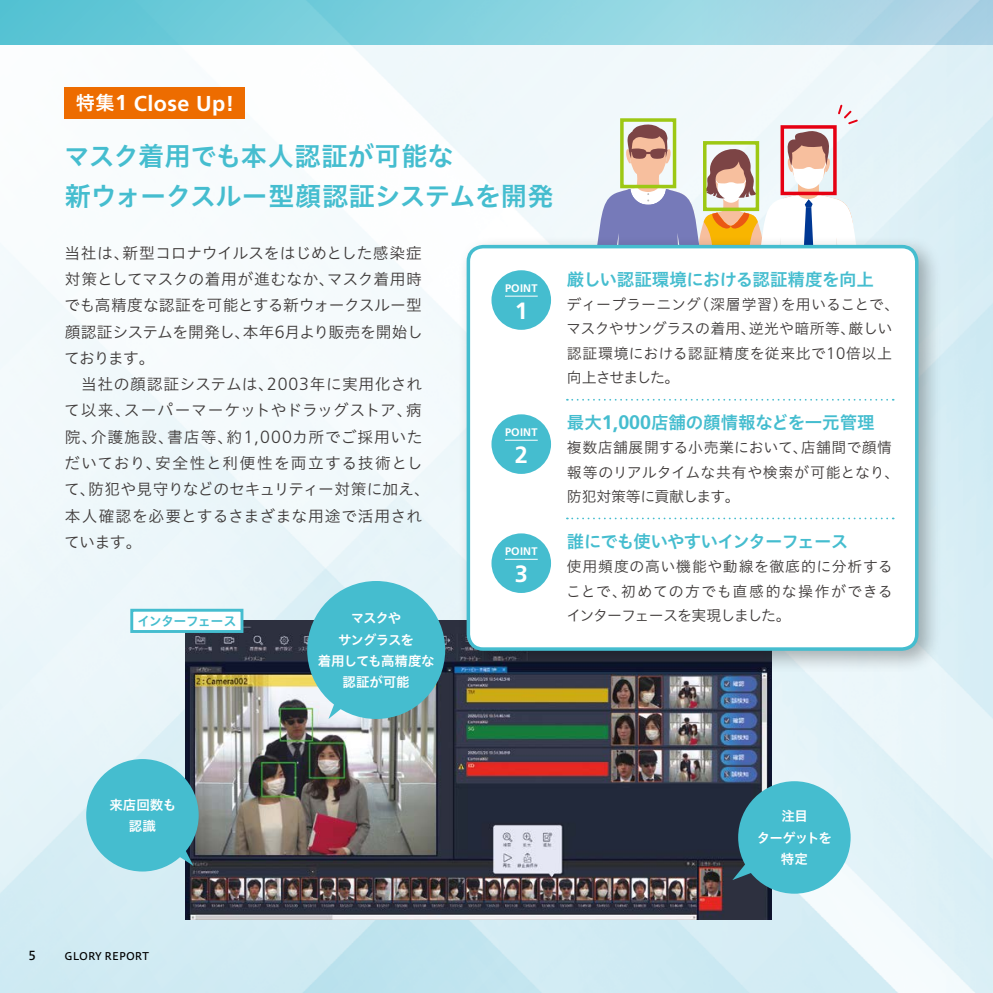
<style>
.page{position:relative;width:993px;height:993px;background:#fff}
.page>*{position:absolute;margin:0;border:0;box-sizing:border-box;transform-origin:0 0}
.t1{font:26.25px/40.2px "Hiragino UD Sans Std N W6";letter-spacing:-.02em;color:#45bdcf}
.t2{font:700 23.45px "Frutiger";color:#fff}
.t3{font:700 21.53px "Frutiger";letter-spacing:.02em;color:#fff}
.t4{font:17.5px "Hiragino UD Sans Std N W6";color:#45bdcf}
.t5{font:17.5px "Hiragino UD Sans Std N W6";letter-spacing:-.03em;color:#45bdcf}
.t6{font:17.5px "Hiragino UD Sans Std N W6";letter-spacing:-.055em;color:#45bdcf}
.t7{font:15.75px/26.2px "Hiragino UD Sans Std N W3";letter-spacing:.01em;color:#3e3a39}
.t8{font:14.88px/24.5px "Hiragino UD Sans Std N W3";letter-spacing:.01em;color:#3e3a39}
.t9{font:13.47px/21.2px "Hiragino UD Sans Std N W6";letter-spacing:-.05em;color:#fff;text-align:center}
.t10{font:13.12px "Hiragino UD Sans Std N W6";letter-spacing:-.05em;color:#45bdcf}
.t11{font:12.25px "Hiragino UD Sans Std N W5";color:#000}
.t12{font:700 11.03px "Frutiger";letter-spacing:.02em;color:#fff}
.t13{font:10.5px "Hiragino UD Sans Std N W5";color:#000}
.s1{font-family:"Hiragino UD Sans Std N W6";font-weight:400;font-size:19.25px}
.s2{font-family:"Frutiger";font-weight:300;font-size:17.68px}
.s3{font-family:"Frutiger";font-weight:300;font-size:16.62px}
.s4{font-family:"Frutiger";font-weight:700;font-size:19.6px}
</style>
<div class="page">
<img style="left:0;top:0;width:992px;height:992px">
<div style="left:65px;top:87px;width:180px;height:32px;background:#ed6c00"></div>
<img style="left:186px;top:620px;width:585px;height:298px">
<div style="left:457px;top:235px;width:484px;height:439px;background:#000;opacity:.3"></div>
<div style="left:468px;top:246px;width:448px;height:403px;background:#fff;border-radius:15px"></div>
<div style="left:466px;top:245px;width:452px;height:405px;border:4px solid #45bdcf;border-radius:15px"></div>
<div style="left:491px;top:270px;width:60px;height:60px;background:#45bdcf;border-radius:50%"></div>
<hr style="left:505px;top:295px;width:32px;height:1px;background:#fff">
<div style="left:491px;top:414px;width:60px;height:60px;background:#45bdcf;border-radius:50%"></div>
<hr style="left:505px;top:439px;width:32px;height:1px;background:#fff">
<div style="left:491px;top:533px;width:60px;height:59px;background:#45bdcf;border-radius:50%"></div>
<hr style="left:505px;top:558px;width:32px;height:1px;background:#fff">
<div style="left:132px;top:610px;width:110px;height:21px;background:#fff"></div>
<div style="left:130px;top:608px;width:113px;height:24px;border:3px solid #45bdcf"></div>
<div style="left:307px;top:580px;width:138px;height:138px;background:#45bdcf;border-radius:50%"></div>
<svg style="left:328px;top:699px;width:19px;height:19px"></svg>
<div style="left:738px;top:781px;width:112px;height:112px;background:#45bdcf;border-radius:50%"></div>
<svg style="left:732px;top:860px;width:22px;height:19px"></svg>
<div style="left:86px;top:758px;width:113px;height:113px;background:#45bdcf;border-radius:50%"></div>
<svg style="left:173px;top:843px;width:20px;height:22px"></svg>
<svg style="left:566px;top:103px;width:327px;height:298px"></svg>
<svg style="left:566px;top:517px;width:327px;height:2px"></svg>
<h3 class="t3" style="left:76px;top:91px;width:160px"><span class="s1">特集</span>1 Close Up!</h3>
<h1 class="t1" style="left:64px;top:134px;width:491px">マスク着用でも本人認証が可能な<br>新ウォークスルー型顔認証システムを開発</h1>
<p class="t7" style="left:64px;top:239px;width:367px">当社は、新型コロナウイルスをはじめとした感染症対策としてマスクの着用が進むなか、マスク着用時でも高精度な認証を可能とする新ウォークスルー型顔認証システムを開発し、本年<span class="s2">6</span>月より販売を開始しております。<br>　当社の顔認証システムは、<span class="s2">2003</span>年に実用化されて以来、スーパーマーケットやドラッグストア、病院、介護施設、書店等、約<span class="s2">1,000</span>カ所でご採用いただいており、安全性と利便性を両立する技術として、防犯や見守りなどのセキュリティー対策に加え、本人確認を必要とするさまざまな用途で活用されています。</p>
<p class="t10" style="left:137px;top:610px;width:101px">インターフェース</p>
<p class="t9" style="left:318px;top:606px;width:118px">マスクや<br>サングラスを<br>着用しても高精度な認証が可能</p>
<p class="t12" style="left:505px;top:282px;width:34px">POINT</p>
<h2 class="t2" style="left:514px;top:297px;width:15px">1</h2>
<p class="t12" style="left:505px;top:426px;width:34px">POINT</p>
<h2 class="t2" style="left:514px;top:441px;width:15px">2</h2>
<p class="t12" style="left:505px;top:545px;width:34px">POINT</p>
<h2 class="t2" style="left:514px;top:560px;width:15px">3</h2>
<p class="t5" style="left:566px;top:265px;width:308px">厳しい認証環境における認証精度を向上</p>
<p class="t8" style="left:566px;top:291px;width:334px">ディープラーニング（深層学習）を用いることで、マスクやサングラスの着用、逆光や暗所等、厳しい認証環境における認証精度を従来比で<span class="s3">10</span>倍以上向上させました。</p>
<p class="t4" style="left:566px;top:409px;width:309px">最大<span class="s4">1,000</span>店舗の顔情報などを一元管理</p>
<p class="t8" style="left:566px;top:434px;width:334px">複数店舗展開する小売業において、店舗間で顔情報等のリアルタイムな共有や検索が可能となり、防犯対策等に貢献します。</p>
<p class="t6" style="left:566px;top:528px;width:283px">誰にでも使いやすいインターフェース</p>
<p class="t8" style="left:566px;top:553px;width:328px;text-align:justify">使用頻度の高い機能や動線を徹底的に分析することで、初めての方でも直感的な操作ができるインターフェースを実現しました。</p>
<p class="t9" style="left:109px;top:793px;width:68px">来店回数も認識</p>
<p class="t11" style="left:29px;top:946px;width:9px">5</p>
<p class="t13" style="left:64px;top:947px;width:86px">GLORY REPORT</p>
<p class="t9" style="left:756px;top:804px;width:77px">注目<br>ターゲットを特定</p>
</div>
